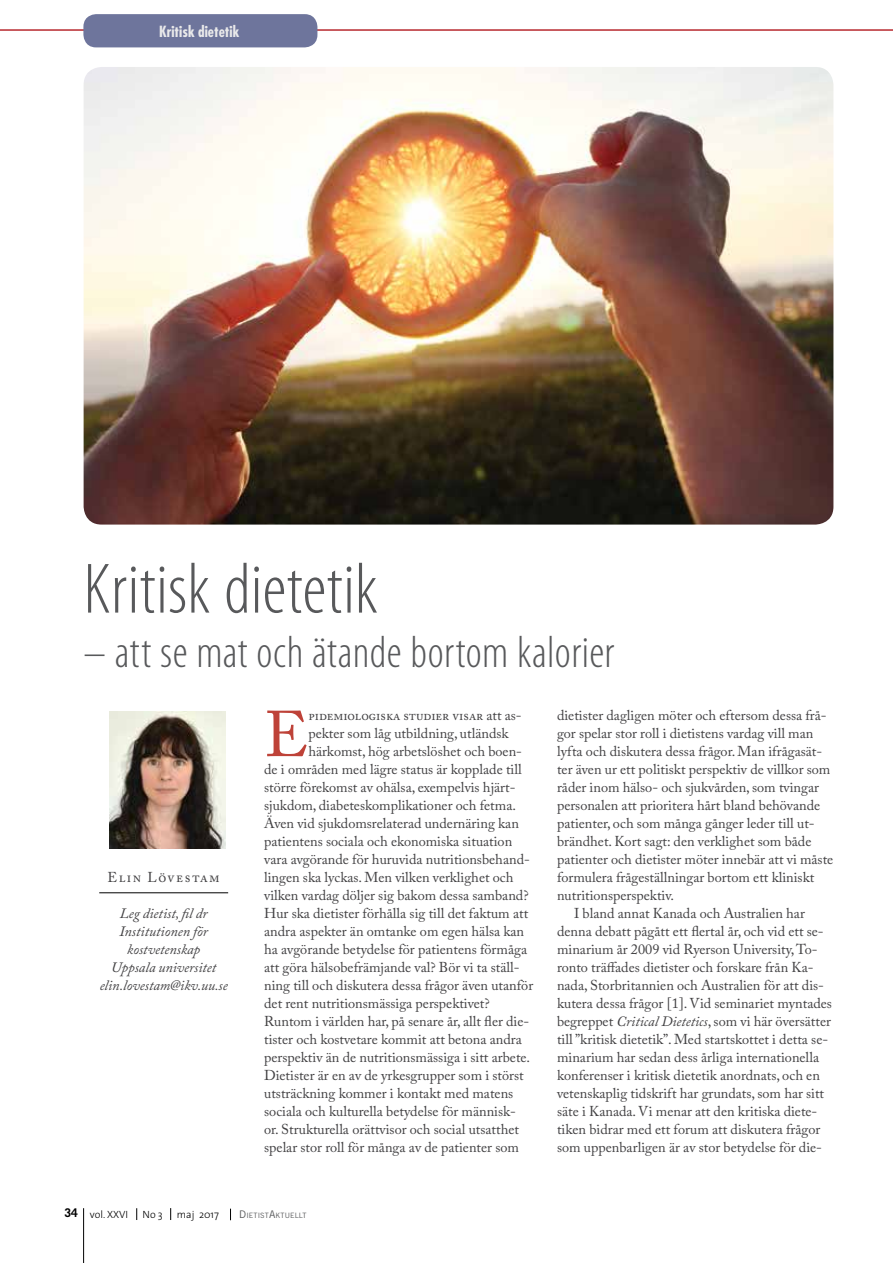
<style>
.page{position:relative;width:893px;height:1263px;background:#fff}
.page>*{position:absolute;margin:0;border:0;box-sizing:border-box;transform-origin:0 0}
.t1{font:300 condensed 72px "Myriad Pro";letter-spacing:.01em;color:#58595b}
.t2{font:64.2px "Adobe Caslon Pro";color:#be4238}
.t3{font:300 condensed 45px "Myriad Pro";letter-spacing:.01em;color:#58595b}
.t4{font:700 condensed 15px "Futura Std";color:#e9e9ea}
.t5{font:14.25px "Adobe Caslon Pro";color:#414042}
.t6{font:italic 14.25px/18px "Adobe Caslon Pro";color:#414042;text-align:center}
.t7{font:14.25px "Adobe Caslon Pro";letter-spacing:-.025em;color:#414042}
.t8{font:14.25px "Adobe Caslon Pro";letter-spacing:.1em;color:#414042}
.t9{font:13.5px "Adobe Caslon Pro";color:#414042}
.t10{font:300 10.5px "The Sans";color:#000}
.t11{font:7.35px "Trade Gothic";letter-spacing:.015em;color:#58595b}
.s1{font-size:14.25px}
.s2{font-family:"Trade Gothic";font-weight:700;font-size:12px}
.s3{font-size:10.5px}
.s4{font-style:italic}
</style>
<div class="page">
<hr style="left:0;top:29px;width:893px;height:2px;background:#b8292f">
<div style="left:83px;top:14px;width:234px;height:33px;background:#6e759c;border-radius:13px"></div>
<hr style="left:99px;top:892px;width:129px;height:1px;background:#000">
<img style="left:109px;top:712px;width:116px;height:136px">
<img style="left:84px;top:67px;width:749px;height:458px">
<hr style="left:83px;top:1208px;width:1px;height:55px;background:#000">
<svg style="left:170px;top:1208px;width:1px;height:12px"></svg>
<svg style="left:136px;top:1208px;width:1px;height:12px"></svg>
<p class="t4" style="left:159px;top:22px;width:82px">Kritisk dietetik</p>
<h1 class="t1" style="left:84px;top:546px;width:296px">Kritisk dietetik</h1>
<h3 class="t3" style="left:84px;top:625px;width:532px">– att se mat och ätande bortom kalorier</h3>
<p class="t8" style="left:108px;top:869px;width:114px">Elin Lövestam</p>
<p class="t6" style="left:100px;top:904px;width:130px">Leg dietist, fil dr<br>Institutionen för kostvetenskap<br>Uppsala universitet elin.lovestam@ikv.uu.se</p>
<h2 class="t2" style="left:264px;top:696px;width:46px">E</h2>
<p class="t9" style="left:308px;top:707px;width:215px">pidemiologiska studier visar <span class="s1">att as-</span></p>
<p class="t5" style="left:308px;top:725px;width:202px">pekter som låg utbildning, utländsk</p>
<p class="t5" style="left:308px;top:743px;width:215px">härkomst, hög arbetslöshet och boen-</p>
<p class="t5" style="left:264px;top:761px;width:259px">de i områden med lägre status är kopplade till</p>
<p class="t5" style="left:264px;top:779px;width:253px">större förekomst av ohälsa, exempelvis hjärt-</p>
<p class="t5" style="left:264px;top:797px;width:253px">sjukdom, diabeteskomplikationer och fetma.</p>
<p class="t5" style="left:264px;top:815px;width:256px">Även vid sjukdomsrelaterad undernäring kan</p>
<p class="t5" style="left:264px;top:833px;width:250px">patientens sociala och ekonomiska situation</p>
<p class="t5" style="left:264px;top:851px;width:267px">vara avgörande för huruvida nutritionsbehand-</p>
<p class="t7" style="left:264px;top:869px;width:251px">lingen ska lyckas. Men vilken verklighet och</p>
<p class="t5" style="left:264px;top:887px;width:266px">vilken vardag döljer sig bakom dessa samband?</p>
<p class="t5" style="left:264px;top:905px;width:266px">Hur ska dietister förhålla sig till det faktum att</p>
<p class="t5" style="left:264px;top:923px;width:261px">andra aspekter än omtanke om egen hälsa kan</p>
<p class="t5" style="left:264px;top:941px;width:264px">ha avgörande betydelse för patientens förmåga</p>
<p class="t5" style="left:264px;top:959px;width:257px">att göra hälsobefrämjande val? Bör vi ta ställ-</p>
<p class="t5" style="left:264px;top:977px;width:271px">ning till och diskutera dessa frågor även utanför</p>
<p class="t5" style="left:264px;top:995px;width:227px">det rent nutritionsmässiga perspektivet?</p>
<p class="t5" style="left:264px;top:1013px;width:267px">Runtom i världen har, på senare år, allt fler die-</p>
<p class="t5" style="left:264px;top:1031px;width:259px">tister och kostvetare kommit att betona andra</p>
<p class="t5" style="left:264px;top:1049px;width:267px">perspektiv än de nutritionsmässiga i sitt arbete.</p>
<p class="t5" style="left:264px;top:1067px;width:261px">Dietister är en av de yrkesgrupper som i störst</p>
<p class="t5" style="left:264px;top:1085px;width:251px">utsträckning kommer i kontakt med matens</p>
<p class="t5" style="left:264px;top:1103px;width:253px">sociala och kulturella betydelse för människ-</p>
<p class="t5" style="left:264px;top:1121px;width:256px">or. Strukturella orättvisor och social utsatthet</p>
<p class="t5" style="left:264px;top:1139px;width:256px">spelar stor roll för många av de patienter som</p>
<p class="t10" style="left:64px;top:1205px;width:65px"><span class="s2">34</span> vol. XXVI</p>
<p class="t10" style="left:143px;top:1205px;width:22px">No 3</p>
<p class="t10" style="left:177px;top:1205px;width:44px">maj 2017</p>
<p class="t11" style="left:239px;top:1211px;width:69px"><span class="s3">D</span>IETIST<span class="s3">A</span>KTUELLT</p>
<p class="t5" style="left:557px;top:707px;width:271px">dietister dagligen möter och eftersom dessa frå-</p>
<p class="t5" style="left:557px;top:725px;width:258px">gor spelar stor roll i dietistens vardag vill man</p>
<p class="t5" style="left:557px;top:743px;width:267px">lyfta och diskutera dessa frågor. Man ifrågasät-</p>
<p class="t5" style="left:557px;top:761px;width:275px">ter även ur ett politiskt perspektiv de villkor som</p>
<p class="t5" style="left:557px;top:779px;width:263px">råder inom hälso- och sjukvården, som tvingar</p>
<p class="t5" style="left:557px;top:797px;width:265px">personalen att prioritera hårt bland behövande</p>
<p class="t5" style="left:557px;top:815px;width:259px">patienter, och som många gånger leder till ut-</p>
<p class="t5" style="left:557px;top:833px;width:256px">brändhet. Kort sagt: den verklighet som både</p>
<p class="t5" style="left:557px;top:851px;width:278px">patienter och dietister möter innebär att vi måste</p>
<p class="t5" style="left:557px;top:869px;width:259px">formulera frågeställningar bortom ett kliniskt</p>
<p class="t5" style="left:557px;top:887px;width:119px">nutritionsperspektiv.</p>
<p class="t5" style="left:574px;top:905px;width:232px">I bland annat Kanada och Australien har</p>
<p class="t5" style="left:557px;top:923px;width:268px">denna debatt pågått ett flertal år, och vid ett se-</p>
<p class="t5" style="left:557px;top:941px;width:262px">minarium år 2009 vid Ryerson University, To-</p>
<p class="t5" style="left:557px;top:959px;width:258px">ronto träffades dietister och forskare från Ka-</p>
<p class="t5" style="left:557px;top:977px;width:268px">nada, Storbritannien och Australien för att dis-</p>
<p class="t5" style="left:557px;top:995px;width:276px">kutera dessa frågor [1]. Vid seminariet myntades</p>
<p class="t5" style="left:557px;top:1013px;width:275px">begreppet <span class="s4">Critical Dietetics</span>, som vi här översätter</p>
<p class="t5" style="left:557px;top:1031px;width:273px">till ”kritisk dietetik”. Med startskottet i detta se-</p>
<p class="t5" style="left:557px;top:1049px;width:264px">minarium har sedan dess årliga internationella</p>
<p class="t5" style="left:557px;top:1067px;width:264px">konferenser i kritisk dietetik anordnats, och en</p>
<p class="t5" style="left:557px;top:1085px;width:269px">vetenskaplig tidskrift har grundats, som har sitt</p>
<p class="t5" style="left:557px;top:1103px;width:262px">säte i Kanada. Vi menar att den kritiska diete-</p>
<p class="t5" style="left:557px;top:1121px;width:265px">tiken bidrar med ett forum att diskutera frågor</p>
<p class="t5" style="left:557px;top:1139px;width:266px">som uppenbarligen är av stor betydelse för die-</p>
</div>
